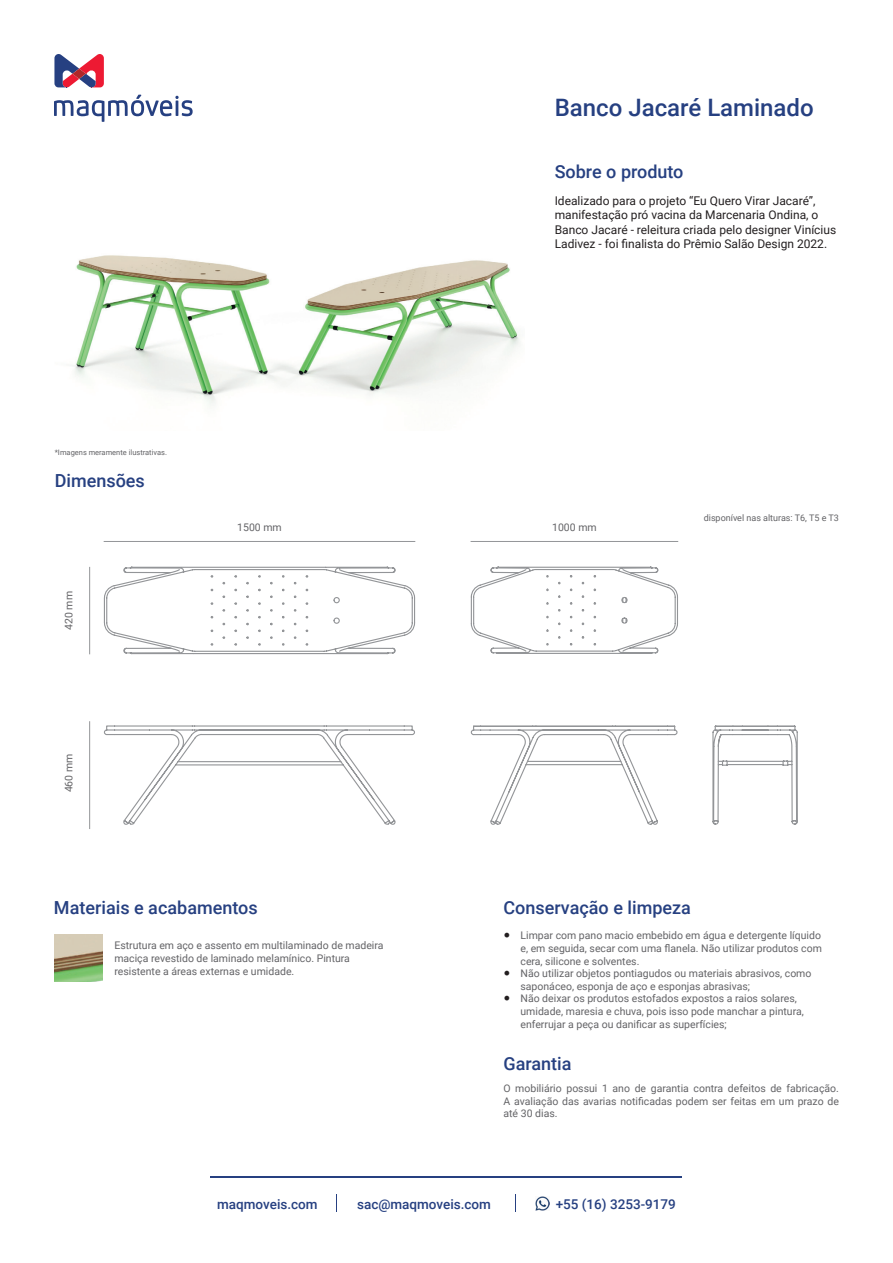
<style>
.page{position:relative;width:893px;height:1263px;background:#fff}
.page>*{position:absolute;margin:0;border:0;box-sizing:border-box;transform-origin:0 0}
.t1{font:500 24px "Roboto";color:#264081}
.t2{font:500 18px "Roboto";color:#264081}
.t3{font:500 13.5px "Roboto";color:#264081}
.t4{font:12px/14.4px "Roboto";color:#231f20}
.t5{font:10.5px/12.6px "Roboto";color:#636366}
.t6{font:9px "Roboto";color:#636366}
.t7{font:7.5px "Roboto";color:#636366}
.s1{font-family:"Minion Pro";font-size:18px;color:#231f20}
</style>
<div class="page">
<svg style="left:54px;top:95px;width:139px;height:27px"></svg>
<svg style="left:54px;top:54px;width:50px;height:33px"></svg>
<img style="left:72px;top:255px;width:448px;height:150px">
<img style="left:54px;top:934px;width:48px;height:48px">
<hr style="left:211px;top:1176px;width:471px;height:1px;background:#264081">
<svg style="left:336px;top:1195px;width:1px;height:17px"></svg>
<svg style="left:515px;top:1195px;width:1px;height:17px"></svg>
<img style="left:536px;top:1196px;width:14px;height:14px">
<hr style="left:104px;top:541px;width:311px;height:1px;background:#939598">
<hr style="left:471px;top:541px;width:207px;height:1px;background:#939598">
<hr style="left:89px;top:721px;width:1px;height:108px;background:#939598">
<hr style="left:89px;top:567px;width:1px;height:87px;background:#939598">
<svg style="left:103px;top:566px;width:313px;height:89px"></svg>
<svg style="left:103px;top:725px;width:312px;height:100px"></svg>
<svg style="left:470px;top:566px;width:208px;height:88px"></svg>
<svg style="left:470px;top:725px;width:208px;height:100px"></svg>
<svg style="left:712px;top:725px;width:86px;height:100px"></svg>
<h1 class="t1" style="left:555px;top:91px;width:261px">Banco Jacaré Laminado</h1>
<h2 class="t2" style="left:555px;top:159px;width:130px">Sobre o produto</h2>
<p class="t4" style="left:555px;top:193px;width:283px">Idealizado para o projeto “Eu Quero Virar Jacaré”, manifestação pró vacina da Marcenaria Ondina, o Banco Jacaré - releitura criada pelo designer Vinícius Ladivez - foi finalista do Prêmio Salão Design 2022.</p>
<p class="t7" style="left:55px;top:447px;width:114px">*Imagens meramente ilustrativas.</p>
<h2 class="t2" style="left:55px;top:468px;width:92px">Dimensões</h2>
<p class="t5" style="left:62px;top:630px;width:40px;rotate:-90deg">420 mm</p>
<p class="t5" style="left:62px;top:792px;width:40px;rotate:-90deg">460 mm</p>
<p class="t5" style="left:237px;top:521px;width:46px">1500 mm</p>
<p class="t5" style="left:552px;top:521px;width:46px">1000 mm</p>
<p class="t6" style="left:704px;top:511px;width:137px">disponível nas alturas: T6, T5 e T3</p>
<h2 class="t2" style="left:54px;top:895px;width:205px">Materiais e acabamentos</h2>
<p class="t5" style="left:114px;top:939px;width:271px">Estrutura em aço e assento em multilaminado de madeira maciça revestido de laminado melamínico. Pintura resistente a áreas externas e umidade.</p>
<h2 class="t2" style="left:503px;top:895px;width:189px">Conservação e limpeza</h2>
<p class="t5" style="left:520px;top:929px;width:303px;text-align:justify;text-indent:-17px"><span class="s1">•</span> Limpar com pano macio embebido em água e detergente líquido e, em seguida, secar com uma flanela. Não utilizar produtos com cera, silicone e solventes.</p>
<p class="t5" style="left:520px;top:967px;width:292px;text-indent:-17px"><span class="s1">•</span> Não utilizar objetos pontiagudos ou materiais abrasivos, como saponáceo, esponja de aço e esponjas abrasivas;</p>
<p class="t5" style="left:520px;top:992px;width:285px;text-indent:-17px"><span class="s1">•</span> Não deixar os produtos estofados expostos a raios solares, umidade, maresia e chuva, pois isso pode manchar a pintura, enferrujar a peça ou danificar as superfícies;</p>
<h2 class="t2" style="left:503px;top:1051px;width:70px">Garantia</h2>
<p class="t5" style="left:503px;top:1082px;width:337px;text-align:justify">O mobiliário possui 1 ano de garantia contra defeitos de fabricação.<br>A avaliação das avarias notificadas podem ser feitas em um prazo de até 30 dias.</p>
<p class="t3" style="left:217px;top:1194px;width:102px">maqmoveis.com</p>
<p class="t3" style="left:357px;top:1194px;width:135px">sac@maqmoveis.com</p>
<p class="t3" style="left:556px;top:1194px;width:122px">+55 (16) 3253-9179</p>
</div>
